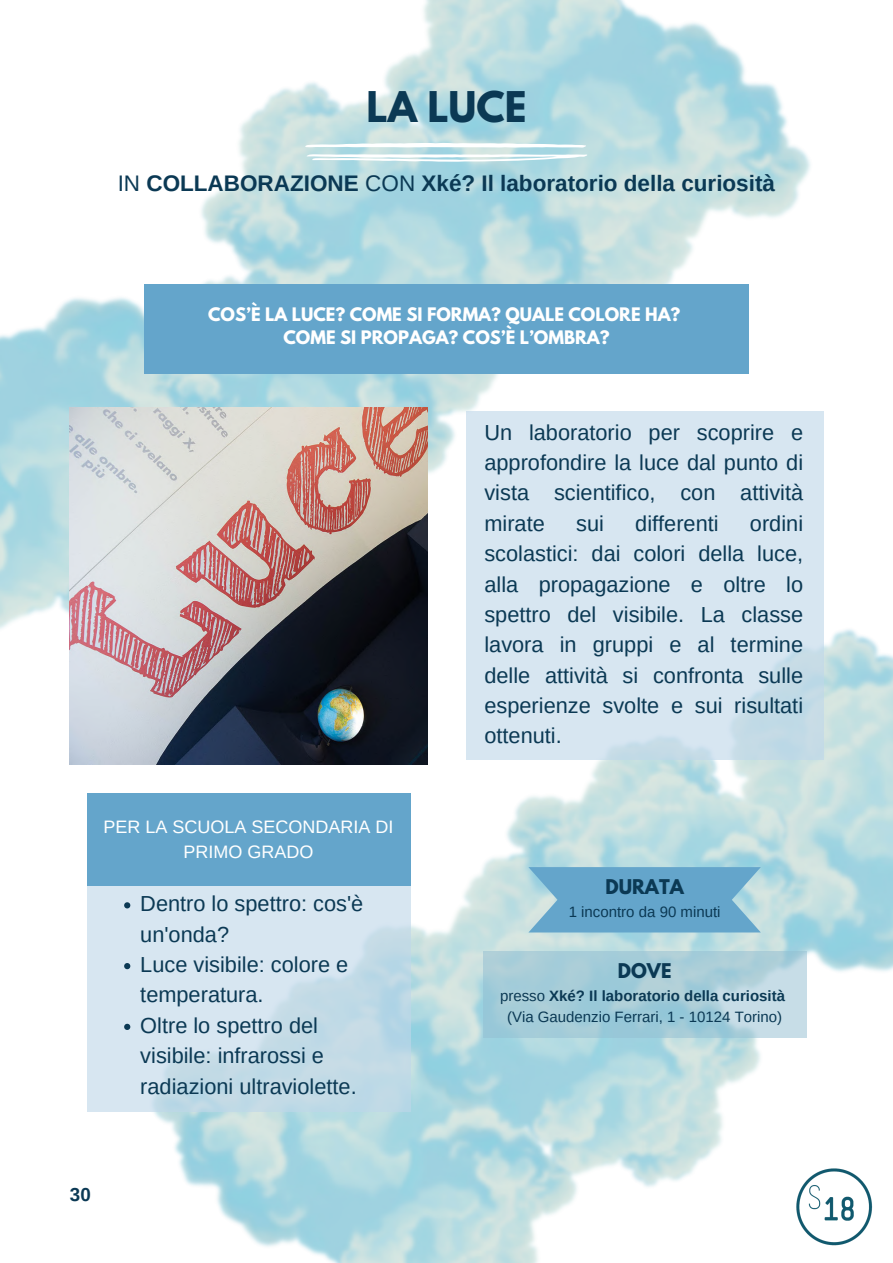
<style>
.page{position:relative;width:893px;height:1263px;background:#fff}
.page>*{position:absolute;margin:0;border:0;box-sizing:border-box;transform-origin:0 0}
.t1{font:700 37.5px "League Spartan";color:#0b3954}
.t2{font:700 22.5px "Arimo";color:#0b3954}
.t3{font:21.75px/30.4px "Arimo";color:#0b3954}
.t4{font:700 18.75px "Arimo";color:#0b3954}
.t5{font:18px/24.8px "Arimo";color:#fff;text-align:center}
.t6{font:700 18px "League Spartan";color:#0b3954}
.t7{font:700 16.5px "League Spartan";color:#fff}
.t8{font:15px "Arimo";color:#0b3954}
.t9{font:700 15px "Arimo";color:#0b3954}
.s1{font-weight:400}
</style>
<div class="page">
<img style="left:0;top:0;width:893px;height:1263px">
<svg style="left:305px;top:143px;width:283px;height:19px"></svg>
<svg style="left:466px;top:411px;width:357px;height:349px;background:#d5e5f0"></svg>
<img style="left:70px;top:407px;width:357px;height:357px">
<div style="left:145px;top:284px;width:603px;height:89px;background:#64a5cb"></div>
<img style="left:789px;top:1162px;width:91px;height:89px">
<svg style="left:87px;top:886px;width:323px;height:225px;background:#cee1ec"></svg>
<svg style="left:124px;top:902px;width:6px;height:6px"></svg>
<svg style="left:124px;top:963px;width:6px;height:6px"></svg>
<svg style="left:124px;top:1024px;width:6px;height:6px"></svg>
<div style="left:87px;top:793px;width:323px;height:93px;background:#64a5cb"></div>
<svg style="left:528px;top:867px;width:233px;height:65px;background:#6faccd"></svg>
<svg style="left:483px;top:952px;width:323px;height:86px;background:#a9ceda"></svg>
<p class="t1" style="left:367px;top:88px;width:161px">LA LUCE</p>
<p class="t2" style="left:118px;top:171px;width:659px"><span class="s1">IN</span> COLLABORAZIONE <span class="s1">CON</span> Xké? Il laboratorio della curiosità</p>
<p class="t7" style="left:208px;top:306px;width:474px">COS’È LA LUCE? COME SI FORMA? QUALE COLORE HA?</p>
<p class="t7" style="left:283px;top:329px;width:327px">COME SI PROPAGA? COS’È L’OMBRA?</p>
<p class="t5" style="left:103px;top:815px;width:291px">PER LA SCUOLA SECONDARIA DI<br>PRIMO GRADO</p>
<p class="t3" style="left:140px;top:888px;width:224px">Dentro lo spettro: cos'è un'onda?</p>
<p class="t3" style="left:140px;top:949px;width:209px">Luce visibile: colore e temperatura.</p>
<p class="t3" style="left:140px;top:1010px;width:218px">Oltre lo spettro del visibile: infrarossi e radiazioni ultraviolette.</p>
<p class="t3" style="left:484px;top:417px;width:320px;text-align:justify">Un laboratorio per scoprire e approfondire la luce dal punto di vista scientifico, con attività mirate</p>
<p class="t3" style="left:484px;top:508px;width:320px;text-align:justify;text-indent:265px">ordini scolastici: dai colori della luce, alla propagazione e oltre lo spettro del visibile. La classe lavora in gruppi e al termine delle attività si confronta sulle esperienze svolte e sui risultati ottenuti.</p>
<p class="t3" style="left:576px;top:508px;width:29px">sui</p>
<p class="t3" style="left:635px;top:508px;width:85px">differenti</p>
<p class="t6" style="left:605px;top:877px;width:80px">DURATA</p>
<p class="t8" style="left:569px;top:903px;width:153px">1 incontro da 90 minuti</p>
<p class="t6" style="left:618px;top:962px;width:55px">DOVE</p>
<p class="t9" style="left:500px;top:988px;width:286px"><span class="s1">presso</span> Xké? Il laboratorio della curiosità</p>
<p class="t8" style="left:507px;top:1009px;width:277px">(Via Gaudenzio Ferrari, 1 - 10124 Torino)</p>
<p class="t4" style="left:70px;top:1184px;width:22px">30</p>
</div>
